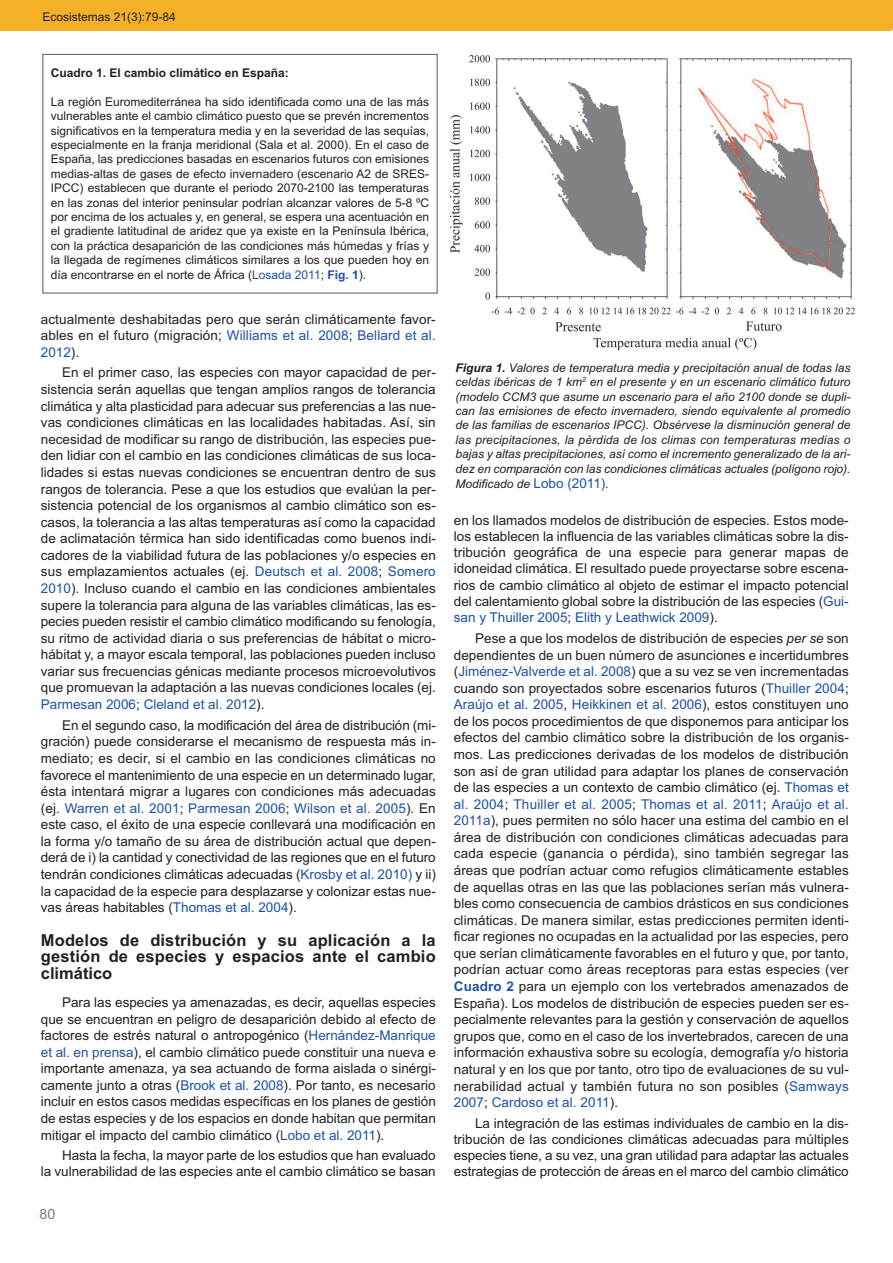
<style>
.page{position:relative;width:893px;height:1263px;background:#fff}
.page>*{position:absolute;margin:0;border:0;box-sizing:border-box;transform-origin:0 0}
.t1{font:700 16.5px/16.5px "Arial";letter-spacing:.01em;color:#231f20;text-align:justify}
.t2{font:14.25px "Arial";color:#7f7e7c}
.t3{font:13.5px/16.6px "Arial";color:#231f20;text-align:justify}
.t4{font:12px/14.4px "Arial";color:#231f20;text-align:justify}
.t5{font:italic 12px/14.5px "Arial";letter-spacing:-.005em;color:#231f20;text-align:justify}
.t6{font:700 12px "Arial";color:#231f20}
.s1{color:#1c52a4}
.s2{font-weight:700;color:#1c52a4}
.s3{font-weight:700}
.s4{font-style:normal;font-size:13.5px;color:#1c52a4}
.s5{font-style:italic}
</style>
<div class="page">
<hr style="left:891px;top:0;width:2px;height:30px;background:#f4b027">
<div style="left:0;top:0;width:891px;height:31px;background:#f4b027"></div>
<div style="left:43px;top:54px;width:394px;height:239px;border:1px solid #645755"></div>
<img style="left:451px;top:56px;width:404px;height:293px">
<p class="t4" style="left:43px;top:9px;width:135px">Ecosistemas 21(3):79-84</p>
<p class="t6" style="left:51px;top:66px;width:240px">Cuadro 1. El cambio climático en España:</p>
<p class="t4" style="left:51px;top:94px;width:380px">La región Euromediterránea ha sido identificada como una de las más vulnerables ante el cambio climático puesto que se prevén incrementos significativos en la temperatura media y en la severidad de las sequías, especialmente en la franja meridional (Sala et al. 2000). En el caso de España, las predicciones basadas en escenarios futuros con emisiones medias-altas de gases de efecto invernadero (escenario A2 de SRES-IPCC) establecen que durante el periodo 2070-2100 las temperaturas en las zonas del interior peninsular podrían alcanzar valores de 5-8 ºC por encima de los actuales y, en general, se espera una acentuación en el gradiente latitudinal de aridez que ya existe en la Península Ibérica, con la práctica desaparición de las condiciones más húmedas y frías y la llegada de regímenes climáticos similares a los que pueden hoy en día encontrarse en el norte de África (<span class="s1">Losada 2011</span>; <span class="s2">Fig. 1</span>).</p>
<p class="t3" style="left:41px;top:311px;width:396px;line-height:16.2px">actualmente deshabitadas pero que serán climáticamente favor&shy;ables en el futuro (migración; <span class="s1">Williams et al. 2008</span>; <span class="s1">Bellard et al.<br>2012</span>).</p>
<p class="t3" style="left:41px;top:364px;width:396px;text-indent:21px">En el primer caso, las especies con mayor capacidad de per&shy;sistencia serán aquellas que tengan amplios rangos de tolerancia climática y alta plasticidad para adecuar sus preferencias a las nue&shy;vas condiciones climáticas en las localidades habitadas. Así, sin necesidad de modificar su rango de distribución, las especies pue&shy;den lidiar con el cambio en las condiciones climáticas de sus loca&shy;lidades si estas nuevas condiciones se encuentran dentro de sus rangos de tolerancia. Pese a que los estudios que evalúan la per&shy;sistencia potencial de los organismos al cambio climático son es&shy;casos, la tolerancia a las altas temperaturas así como la capacidad de aclimatación térmica han sido identificadas como buenos indi&shy;cadores de la viabilidad futura de las poblaciones y/o especies en sus emplazamientos actuales (ej. <span class="s1">Deutsch et al. 2008</span>; <span class="s1">Somero 2010</span>). Incluso cuando el cambio en las condiciones ambientales supere la tolerancia para alguna de las variables climáticas, las es&shy;pecies pueden resistir el cambio climático modificando su fenología, su ritmo de actividad diaria o sus preferencias de hábitat o micro&shy;hábitat y, a mayor escala temporal, las poblaciones pueden incluso variar sus frecuencias génicas mediante procesos microevolutivos que promuevan la adaptación a las nuevas condiciones locales (ej.<br><span class="s1">Parmesan 2006</span>; <span class="s1">Cleland et al. 2012</span>).</p>
<p class="t3" style="left:41px;top:717px;width:396px;text-indent:21px">En el segundo caso, la modificación del área de distribución (mi&shy;gración) puede considerarse el mecanismo de respuesta más in&shy;mediato; es decir, si el cambio en las condiciones climáticas no favorece el mantenimiento de una especie en un determinado lugar, ésta intentará migrar a lugares con condiciones más adecuadas (ej. <span class="s1">Warren et al. 2001</span>; <span class="s1">Parmesan 2006</span>; <span class="s1">Wilson et al. 2005</span>). En este caso, el éxito de una especie conllevará una modificación en la forma y/o tamaño de su área de distribución actual que depen&shy;derá de i) la cantidad y conectividad de las regiones que en el futuro tendrán condiciones climáticas adecuadas (<span class="s1">Krosby et al. 2010)</span> y ii) la capacidad de la especie para desplazarse y colonizar estas nue&shy;vas áreas habitables (<span class="s1">Thomas et al. 2004</span>).</p>
<p class="t1" style="left:41px;top:932px;width:396px">Modelos de distribución y su aplicación a la gestión de especies y espacios ante el cambio climático</p>
<p class="t3" style="left:41px;top:994px;width:396px;text-indent:21px">Para las especies ya amenazadas, es decir, aquellas especies que se encuentran en peligro de desaparición debido al efecto de factores de estrés natural o antropogénico (<span class="s1">Hernández-Manrique et al. en prensa</span>), el cambio climático puede constituir una nueva e importante amenaza, ya sea actuando de forma aislada o sinérgi&shy;camente junto a otras (<span class="s1">Brook et al. 2008</span>). Por tanto, es necesario incluir en estos casos medidas específicas en los planes de gestión de estas especies y de los espacios en donde habitan que permitan mitigar el impacto del cambio climático (<span class="s1">Lobo et al. 2011</span>).</p>
<p class="t3" style="left:41px;top:1147px;width:396px;line-height:16.2px;text-align:right">Hasta la fecha, la mayor parte de los estudios que han evaluado<br>la vulnerabilidad de las especies ante el cambio climático se basan</p>
<p class="t2" style="left:40px;top:1206px;width:17px">80</p>
<p class="t5" style="left:455px;top:360px;width:396px"><span class="s3">Figura 1.</span> Valores de temperatura media y precipitación anual de todas las celdas ibéricas de 1 km<sup>2</sup> en el presente y en un escenario climático futuro (modelo CCM3 que asume un escenario para el año 2100 donde se dupli&shy;can las emisiones de efecto invernadero, siendo equivalente al promedio de las familias de escenarios IPCC). Obsérvese la disminución general de las precipitaciones, la pérdida de los climas con temperaturas medias o bajas y altas precipitaciones, así como el incremento generalizado de la ari&shy;dez en comparación con las condiciones climáticas actuales (polígono rojo).<br>Modificado de <span class="s4">Lobo (2011)</span>.</p>
<p class="t3" style="left:454px;top:512px;width:396px;line-height:16.2px">en los llamados modelos de distribución de especies. Estos mode&shy;los establecen la influencia de las variables climáticas sobre la dis&shy;tribución geográfica de una especie para generar mapas de idoneidad climática. El resultado puede proyectarse sobre escena&shy;rios de cambio climático al objeto de estimar el impacto potencial del calentamiento global sobre la distribución de las especies (<span class="s1">Gui&shy;san y Thuiller 2005</span>; <span class="s1">Elith y Leathwick 2009</span>).</p>
<p class="t3" style="left:454px;top:630px;width:397px;text-indent:21px">Pese a que los modelos de distribución de especies <span class="s5">per se</span> son dependientes de un buen número de asunciones e incertidumbres (<span class="s1">Jiménez-Valverde et al. 2008</span>) que a su vez se ven incrementadas cuando son proyectados sobre escenarios futuros (<span class="s1">Thuiller 2004</span>; <span class="s1">Araújo et al. 2005</span>, <span class="s1">Heikkinen et al. 2006</span>), estos constituyen uno de los pocos procedimientos de que disponemos para anticipar los efectos del cambio climático sobre la distribución de los organis&shy;mos. Las predicciones derivadas de los modelos de distribución son así de gran utilidad para adaptar los planes de conservación de las especies a un contexto de cambio climático (ej. <span class="s1">Thomas et al. 2004</span>; <span class="s1">Thuiller et al. 2005</span>; <span class="s1">Thomas et al. 2011</span>; <span class="s1">Araújo et al.<br>2011a</span>), pues permiten no sólo hacer una estima del cambio en el área de distribución con condiciones climáticas adecuadas para cada especie (ganancia o pérdida), sino también segregar las áreas que podrían actuar como refugios climáticamente estables de aquellas otras en las que las poblaciones serían más vulnera&shy;bles como consecuencia de cambios drásticos en sus condiciones climáticas. De manera similar, estas predicciones permiten identi&shy;ficar regiones no ocupadas en la actualidad por las especies, pero que serían climáticamente favorables en el futuro y que, por tanto, podrían actuar como áreas receptoras para estas especies (ver <span class="s2">Cuadro 2</span> para un ejemplo con los vertebrados amenazados de España). Los modelos de distribución de especies pueden ser es&shy;pecialmente relevantes para la gestión y conservación de aquellos grupos que, como en el caso de los invertebrados, carecen de una información exhaustiva sobre su ecología, demografía y/o historia natural y en los que por tanto, otro tipo de evaluaciones de su vul&shy;nerabilidad actual y también futura no son posibles (<span class="s1">Samways 2007</span>; <span class="s1">Cardoso et al. 2011</span>).</p>
<p class="t3" style="left:454px;top:1115px;width:396px;line-height:16.2px;text-indent:21px">La integración de las estimas individuales de cambio en la dis&shy;tribución de las condiciones climáticas adecuadas para múltiples especies tiene, a su vez, una gran utilidad para adaptar las actuales estrategias de protección de áreas en el marco del cambio climático</p>
</div>
